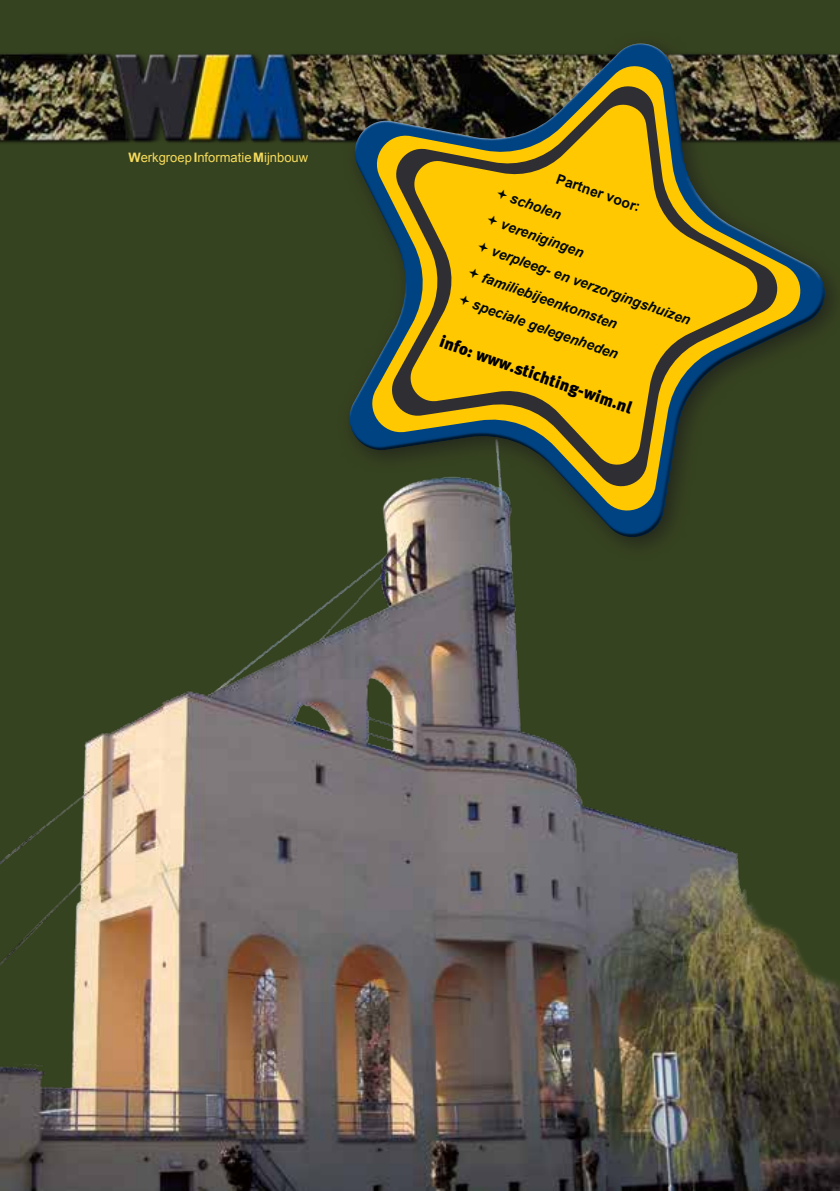
<style>
.page{position:relative;width:840px;height:1191px;background:#fff}
.page>*{position:absolute;margin:0;border:0;box-sizing:border-box;transform-origin:0 0}
.t1{font:900 16.8px "Meta Plus";color:#000}
.t2{font:italic 700 14px/28.2px "Arial";color:#020a09}
.t3{font:700 14px "Arial";color:#020a09}
.t4{font:13px "Arial";color:#f6db5b}
.s1{font-weight:700}
</style>
<div class="page">
<div style="left:0;top:0;width:839px;height:1191px;background:#364320"></div>
<img style="left:0;top:578px;width:839px;height:613px">
<img style="left:0;top:53px;width:260px;height:90px">
<svg style="left:260px;top:43px;width:579px;height:535px"></svg>
<svg style="left:495px;top:187px;width:13px;height:13px"></svg>
<svg style="left:486px;top:214px;width:13px;height:13px"></svg>
<svg style="left:476px;top:240px;width:13px;height:14px"></svg>
<svg style="left:467px;top:267px;width:13px;height:13px"></svg>
<svg style="left:458px;top:294px;width:13px;height:13px"></svg>
<p class="t4" style="left:128px;top:149px;width:181px"><span class="s1">W</span>erkgroep <span class="s1">I</span>nformatie <span class="s1">M</span>ijnbouw</p>
<p class="t3" style="left:559px;top:169px;width:89px;rotate:19deg">Partner voor:</p>
<p class="t2" style="left:514px;top:184px;width:212px;rotate:19deg">scholen<br>verenigingen<br>verpleeg- en verzorgingshuizen familiebijeenkomsten<br>speciale gelegenheden</p>
<p class="t1" style="left:444px;top:330px;width:204px;rotate:20deg">info: www.stichting-wim.nl</p>
</div>
